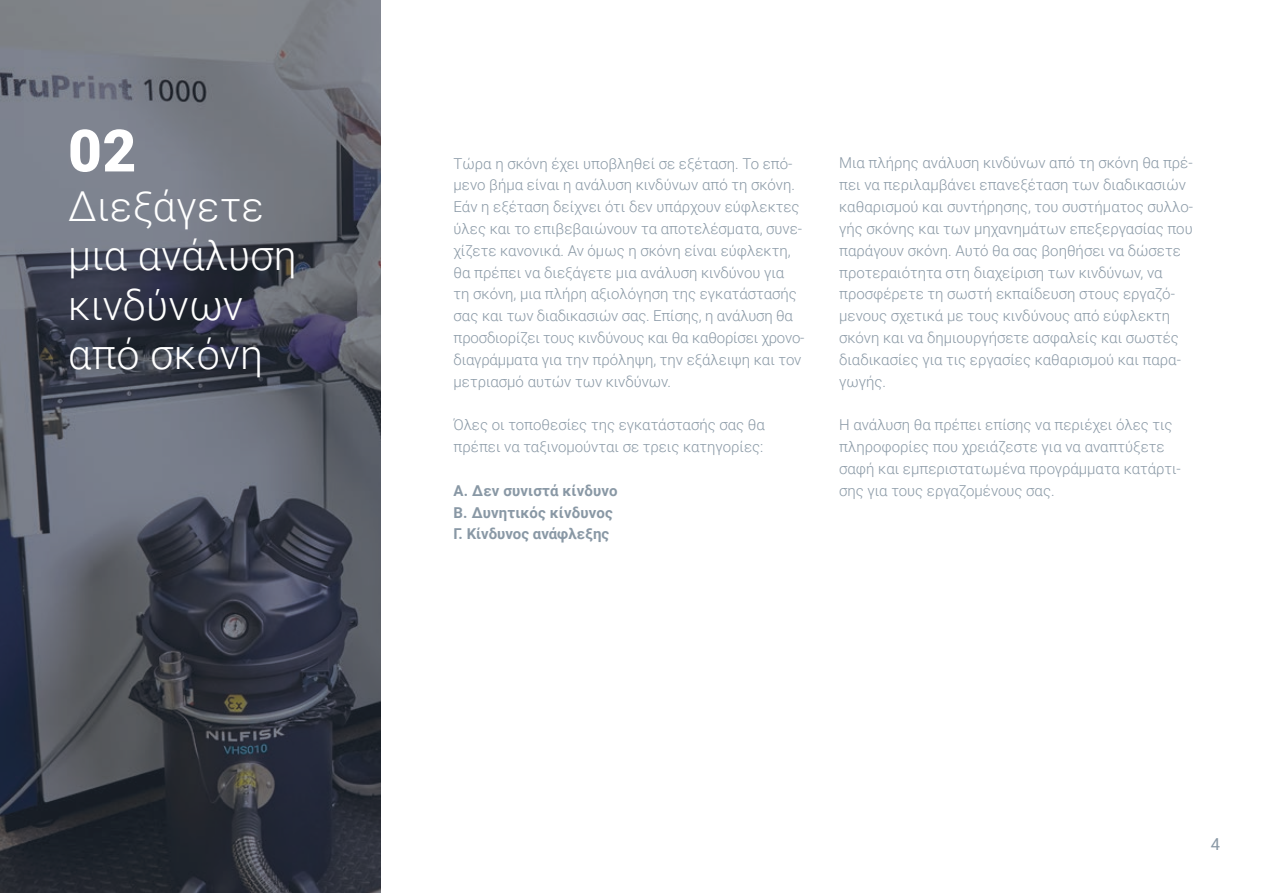
<style>
.page{position:relative;width:1263px;height:893px;background:#fff}
.page>*{position:absolute;margin:0;border:0;box-sizing:border-box;transform-origin:0 0}
.t1{font:900 58.5px "Roboto";color:#fff}
.t2{font:300 41.25px/49.5px "Roboto";letter-spacing:.01em;color:#fff}
.t3{font:16.5px "Roboto";color:#8998a5}
.t4{font:300 15px/21.8px "Roboto";color:#8998a5}
.t5{font:700 15px/21.8px "Roboto";letter-spacing:.01em;color:#8998a5}
</style>
<div class="page">
<svg style="left:0;top:0;width:381px;height:893px;background:#525661"></svg>
<h1 class="t1" style="left:68px;top:110px;width:70px">02</h1>
<h2 class="t2" style="left:68px;top:180px;width:230px">Διεξάγετε μια ανάλυση κινδύνων από σκόνη</h2>
<p class="t4" style="left:454px;top:152px;width:352px">Τώρα η σκόνη έχει υποβληθεί σε εξέταση. Το επό&shy;μενο βήμα είναι η ανάλυση κινδύνων από τη σκόνη.<br>Εάν η εξέταση δείχνει ότι δεν υπάρχουν εύφλεκτες ύλες και το επιβεβαιώνουν τα αποτελέσματα, συνε&shy;χίζετε κανονικά. Αν όμως η σκόνη είναι εύφλεκτη, θα πρέπει να διεξάγετε μια ανάλυση κινδύνου για<br>τη σκόνη, μια πλήρη αξιολόγηση της εγκατάστασής σας και των διαδικασιών σας. Επίσης, η ανάλυση θα προσδιορίζει τους κινδύνους και θα καθορίσει χρονο&shy;διαγράμματα για την πρόληψη, την εξάλειψη και τον μετριασμό αυτών των κινδύνων.</p>
<p class="t4" style="left:454px;top:414px;width:313px">Όλες οι τοποθεσίες της εγκατάστασής σας θα πρέπει να ταξινομούνται σε τρεις κατηγορίες:</p>
<p class="t5" style="left:454px;top:479px;width:165px">A. Δεν συνιστά κίνδυνο<br>B. Δυνητικός κίνδυνος<br>Γ. Κίνδυνος ανάφλεξης</p>
<p class="t4" style="left:839px;top:152px;width:355px">Μια πλήρης ανάλυση κινδύνων από τη σκόνη θα πρέ&shy;πει να περιλαμβάνει επανεξέταση των διαδικασιών καθαρισμού και συντήρησης, του συστήματος συλλο&shy;γής σκόνης και των μηχανημάτων επεξεργασίας που παράγουν σκόνη. Αυτό θα σας βοηθήσει να δώσετε προτεραιότητα στη διαχείριση των κινδύνων, να προσφέρετε τη σωστή εκπαίδευση στους εργαζό&shy;μενους σχετικά με τους κινδύνους από εύφλεκτη σκόνη και να δημιουργήσετε ασφαλείς και σωστές διαδικασίες για τις εργασίες καθαρισμού και παρα&shy;γωγής.</p>
<p class="t4" style="left:839px;top:413px;width:343px">Η ανάλυση θα πρέπει επίσης να περιέχει όλες τις πληροφορίες που χρειάζεστε για να αναπτύξετε σαφή και εμπεριστατωμένα προγράμματα κατάρτι&shy;σης για τους εργαζομένους σας.</p>
<p class="t3" style="left:1211px;top:833px;width:11px">4</p>
</div>
